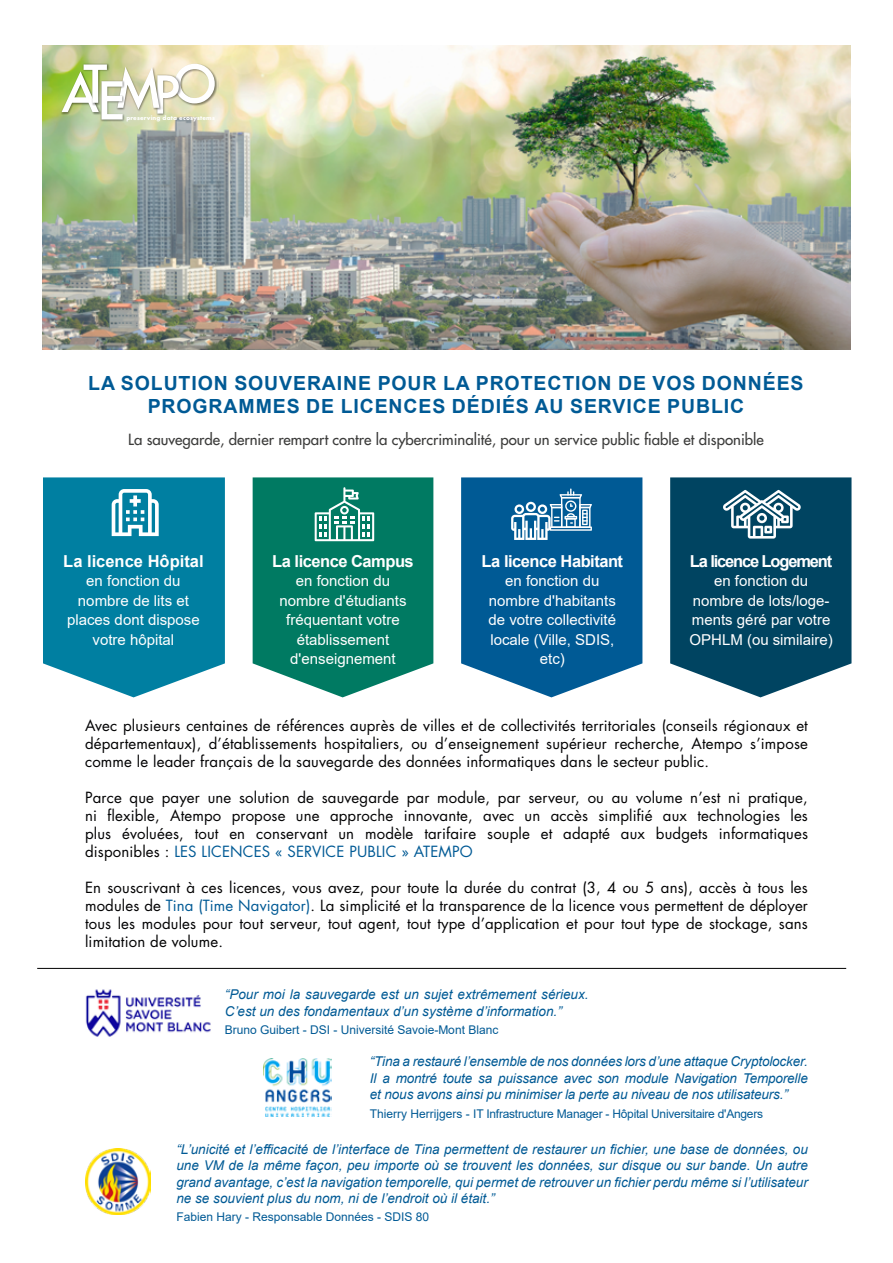
<style>
.page{position:relative;width:893px;height:1263px;background:#fff}
.page>*{position:absolute;margin:0;border:0;box-sizing:border-box;transform-origin:0 0}
.t1{font:700 19.5px/22.5px "Arial";letter-spacing:.045em;color:#005a95;text-align:center}
.t2{font:700 16.5px "Arial";letter-spacing:-.03em;color:#fff}
.t3{font:700 16.5px "Arial";letter-spacing:-.07em;color:#fff}
.t4{font:700 16.5px "Arial";color:#fff}
.t5{font:15px/18px "Futura Std";letter-spacing:.01em;color:#020203;text-align:justify}
.t6{font:15px/19.5px "Arial";color:#fff;text-align:center}
.t7{font:500 15px "Futura Std";color:#3c3c3b}
.t8{font:italic 13.5px/16.5px "Arial";color:#005a95;text-align:justify}
.t9{font:12px "Arial";color:#005a95}
.t10{font:12px "Arial";letter-spacing:-.02em;color:#005a95}
.t11{font:700 5.7px "Futura";letter-spacing:.025em;color:#fff}
.s1{color:#005a95}
</style>
<div class="page">
<img style="left:42px;top:46px;width:808px;height:304px">
<hr style="left:37px;top:968px;width:809px;height:1px;background:#000">
<img style="left:173px;top:62px;width:45px;height:45px">
<img style="left:60px;top:70px;width:2px;height:45px">
<img style="left:82px;top:63px;width:28px;height:1px">
<img style="left:100px;top:120px;width:26px;height:3px">
<svg style="left:62px;top:64px;width:153px;height:56px"></svg>
<img style="left:85px;top:989px;width:126px;height:48px">
<img style="left:85px;top:1148px;width:66px;height:66px">
<img style="left:263px;top:1059px;width:68px;height:57px">
<svg style="left:43px;top:477px;width:182px;height:220px;background:#1a8caa"></svg>
<svg style="left:670px;top:477px;width:181px;height:220px;background:#1d5973"></svg>
<svg style="left:253px;top:477px;width:180px;height:220px;background:#1a8772"></svg>
<svg style="left:461px;top:477px;width:181px;height:220px;background:#1c6ca0"></svg>
<p class="t11" style="left:126px;top:113px;width:90px">preserving data ecosystems</p>
<h1 class="t1" style="left:88px;top:372px;width:717px">LA SOLUTION SOUVERAINE POUR LA PROTECTION DE VOS DONNÉES<br>PROGRAMMES DE LICENCES DÉDIÉS AU SERVICE PUBLIC</h1>
<p class="t7" style="left:128px;top:430px;width:637px">La sauvegarde, dernier rempart contre la cybercriminalité, pour un service public fiable et disponible</p>
<p class="t4" style="left:63px;top:549px;width:142px">La licence Hôpital</p>
<p class="t6" style="left:67px;top:571px;width:134px">en fonction du nombre de lits et places dont dispose votre hôpital</p>
<p class="t2" style="left:272px;top:549px;width:143px">La licence Campus</p>
<p class="t6" style="left:279px;top:571px;width:129px">en fonction du nombre d'étudiants fréquentant votre établissement d'enseignement</p>
<p class="t2" style="left:482px;top:549px;width:143px">La licence Habitant</p>
<p class="t6" style="left:489px;top:571px;width:129px">en fonction du nombre d'habitants de votre collectivité locale (Ville, SDIS, etc)</p>
<p class="t3" style="left:690px;top:549px;width:144px">La licence Logement</p>
<p class="t6" style="left:689px;top:571px;width:145px">en fonction du nombre de lots/loge&shy;ments géré par votre<br>OPHLM (ou similaire)</p>
<p class="t5" style="left:85px;top:717px;width:724px">Avec plusieurs centaines de références auprès de villes et de collectivités territoriales (conseils régionaux et départementaux), d’établissements hospitaliers, ou d’enseignement supérieur recherche, Atempo s’impose comme le leader français de la sauvegarde des données informatiques dans le secteur public.</p>
<p class="t5" style="left:85px;top:789px;width:724px">Parce que payer une solution de sauvegarde par module, par serveur, ou au volume n’est ni pratique, ni flexible, Atempo propose une approche innovante, avec un accès simplifié aux technologies les plus évoluées, tout en conservant un modèle tarifaire souple et adapté aux budgets informatiques disponibles : <span class="s1">LES LICENCES « SERVICE PUBLIC » ATEMPO</span></p>
<p class="t5" style="left:85px;top:879px;width:724px">En souscrivant à ces licences, vous avez, pour toute la durée du contrat (3, 4 ou 5 ans), accès à tous les modules de <span class="s1">Tina (Time Navigator)</span>. La simplicité et la transparence de la licence vous permettent de déployer tous les modules pour tout serveur, tout agent, tout type d’application et pour tout type de stockage, sans limitation de volume.</p>
<p class="t8" style="left:225px;top:986px;width:365px">“Pour moi la sauvegarde est un sujet extrêmement sérieux.<br>C’est un des fondamentaux d’un système d’information.”</p>
<p class="t9" style="left:225px;top:1022px;width:275px">Bruno Guibert - DSI - Université Savoie-Mont Blanc</p>
<p class="t8" style="left:370px;top:1054px;width:439px">“Tina a restauré l’ensemble de nos données lors d’une attaque Cryptolocker.<br>Il a montré toute sa puissance avec son module Navigation Temporelle et nous avons ainsi pu minimiser la perte au niveau de nos utilisateurs.”</p>
<p class="t10" style="left:370px;top:1105px;width:395px">Thierry Herrijgers - IT Infrastructure Manager - Hôpital Universitaire d'Angers</p>
<p class="t8" style="left:176px;top:1141px;width:633px">“L’unicité et l’efficacité de l’interface de Tina permettent de restaurer un fichier, une base de données, ou une VM de la même façon, peu importe où se trouvent les données, sur disque ou sur bande. Un autre grand avantage, c’est la navigation temporelle, qui permet de retrouver un fichier perdu même si l’utilisateur ne se souvient plus du nom, ni de l’endroit où il était.”</p>
<p class="t9" style="left:176px;top:1208px;width:254px">Fabien Hary - Responsable Données - SDIS 80</p>
</div>
